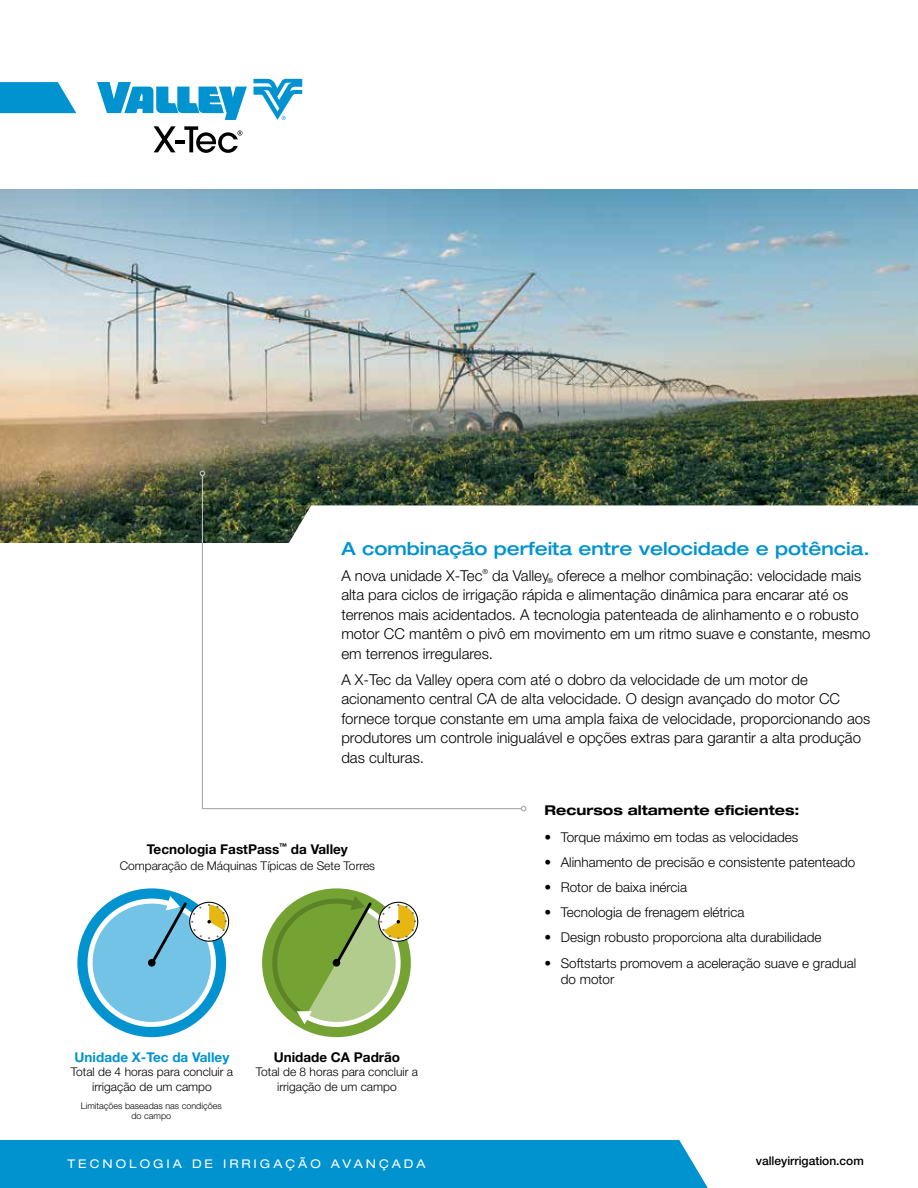
<style>
.page{position:relative;width:918px;height:1188px;background:#fff}
.page>*{position:absolute;margin:0;border:0;box-sizing:border-box;transform-origin:0 0}
.t1{font:500 expanded 18px "Helvetica Neue LT Pro";color:#0093d0}
.t2{font:300 15px/19.5px "Helvetica Neue LT Pro";color:#000}
.t3{font:300 13.5px/16.2px "Helvetica Neue LT Pro";color:#000}
.t4{font:700 13.5px "Helvetica Neue LT Pro";color:#000}
.t5{font:700 expanded 13.5px "Helvetica Neue LT Pro";color:#000}
.t6{font:700 13.5px "Helvetica Neue LT Pro";color:#0093d0}
.t7{font:300 12px/14.4px "Helvetica Neue LT Pro";color:#000;text-align:center}
.t8{font:expanded 12px "Helvetica Neue LT Pro";letter-spacing:.25em;color:#fff}
.t9{font:500 12px "Helvetica Neue LT Pro";color:#000}
.t10{font:300 9px/10.8px "Helvetica Neue LT Pro";color:#000;text-align:center}
.t11{font:300 7.05px "Helvetica Neue LT Pro";color:#000}
</style>
<div class="page">
<div style="left:262px;top:888px;width:149px;height:149px;background:#74a333;border-radius:50%"></div>
<div style="left:77px;top:888px;width:149px;height:149px;background:#0093d0;border-radius:50%"></div>
<div style="left:190px;top:902px;width:39px;height:39px;background:#585858;border-radius:50%"></div>
<div style="left:189px;top:902px;width:40px;height:40px;border:1px solid #000;border-radius:50%"></div>
<div style="left:379px;top:902px;width:39px;height:39px;background:#393939;border-radius:50%"></div>
<div style="left:378px;top:902px;width:40px;height:40px;border:1px solid #000;border-radius:50%"></div>
<svg style="left:0;top:82px;width:76px;height:31px;background:#1e9fd5"></svg>
<img style="left:0;top:189px;width:918px;height:353px">
<svg style="left:523px;top:505px;width:395px;height:37px"></svg>
<svg style="left:201px;top:474px;width:322px;height:336px"></svg>
<svg style="left:200px;top:471px;width:5px;height:5px"></svg>
<svg style="left:521px;top:806px;width:5px;height:5px"></svg>
<div style="left:0;top:1140px;width:708px;height:48px;background:#0093d0"></div>
<svg style="left:154px;top:126px;width:22px;height:26px"></svg>
<hr style="left:175px;top:140px;width:10px;height:4px;background:#000">
<svg style="left:253px;top:79px;width:49px;height:41px"></svg>
<svg style="left:97px;top:82px;width:150px;height:38px"></svg>
<svg style="left:184px;top:126px;width:58px;height:27px"></svg>
<svg style="left:81px;top:895px;width:146px;height:138px"></svg>
<svg style="left:272px;top:896px;width:144px;height:137px"></svg>
<p class="t1" style="left:341px;top:537px;width:530px">A combinação perfeita entre velocidade e potência.</p>
<p class="t2" style="left:341px;top:565px;width:143px">A nova unidade X-Tec</p>
<p class="t11" style="left:483px;top:567px;width:7px">®</p>
<p class="t2" style="left:341px;top:565px;width:531px;text-indent:151px">da Valley<sub>®</sub> oferece a melhor combinação: velocidade mais alta para ciclos de irrigação rápida e alimentação dinâmica para encarar até os terrenos mais acidentados. A tecnologia patenteada de alinhamento e o robusto motor CC mantêm o pivô em movimento em um ritmo suave e constante, mesmo em terrenos irregulares.</p>
<p class="t2" style="left:341px;top:669px;width:531px">A X-Tec da Valley opera com até o dobro da velocidade de um motor de acionamento central CA de alta velocidade. O design avançado do motor CC fornece torque constante em uma ampla faixa de velocidade, proporcionando aos produtores um controle inigualável e opções extras para garantir a alta produção das culturas.</p>
<p class="t4" style="left:147px;top:840px;width:203px">Tecnologia FastPass<sup>™</sup> da Valley</p>
<p class="t7" style="left:120px;top:858px;width:257px">Comparação de Máquinas Típicas de Sete Torres</p>
<p class="t6" style="left:75px;top:1048px;width:156px">Unidade X-Tec da Valley</p>
<p class="t7" style="left:71px;top:1064px;width:164px">Total de 4 horas para concluir a irrigação de um campo</p>
<p class="t10" style="left:81px;top:1100px;width:142px">Limitações baseadas nas condições do campo</p>
<p class="t4" style="left:274px;top:1048px;width:128px">Unidade CA Padrão</p>
<p class="t7" style="left:256px;top:1064px;width:164px">Total de 8 horas para concluir a irrigação de um campo</p>
<p class="t5" style="left:545px;top:801px;width:256px">Recursos altamente eficientes:</p>
<p class="t3" style="left:545px;top:828px;width:255px">• Torque máximo em todas as velocidades</p>
<p class="t3" style="left:545px;top:854px;width:312px">• Alinhamento de precisão e consistente patenteado</p>
<p class="t3" style="left:545px;top:879px;width:144px">• Rotor de baixa inércia</p>
<p class="t3" style="left:545px;top:904px;width:201px">• Tecnologia de frenagem elétrica</p>
<p class="t3" style="left:545px;top:929px;width:279px">• Design robusto proporciona alta durabilidade</p>
<p class="t3" style="left:561px;top:954px;width:297px;text-indent:-16px">• Softstarts promovem a aceleração suave e gradual do motor</p>
<p class="t8" style="left:68px;top:1156px;width:360px">TECNOLOGIA DE IRRIGAÇÃO AVANÇADA</p>
<p class="t9" style="left:756px;top:1154px;width:110px">valleyirrigation.com</p>
</div>
